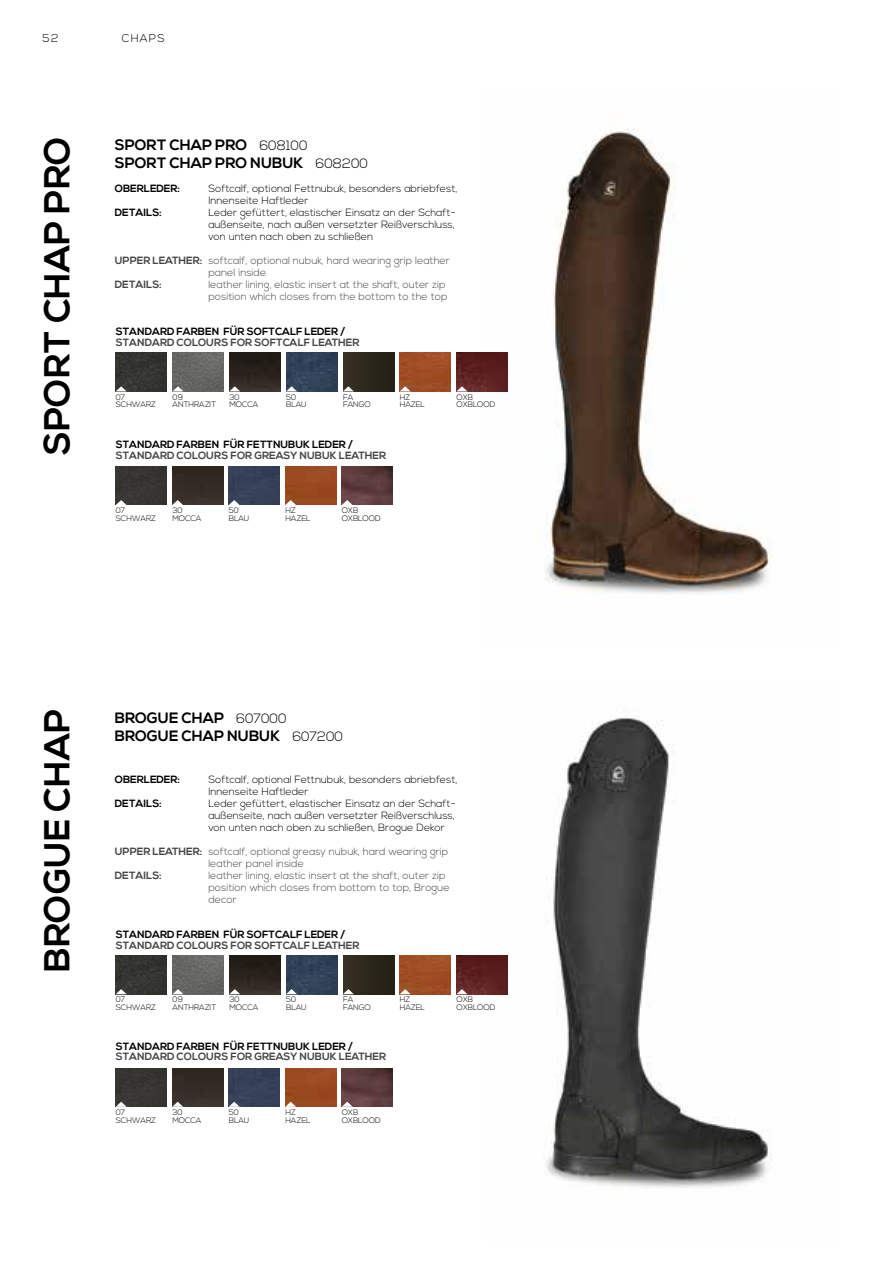
<style>
.page{position:relative;width:893px;height:1263px;background:#fff}
.page>*{position:absolute;margin:0;border:0;box-sizing:border-box;transform-origin:0 0}
.t1{font:700 36px "Nexa";color:#000}
.t2{font:700 15px/18px "Nexa";color:#000}
.t3{font:300 11.25px "Nexa";letter-spacing:.1em;color:#000}
.t4{font:300 10.5px/12px "Nexa";color:#000}
.t5{font:300 10.5px/12px "Nexa";color:#444645}
.t6{font:700 10.5px "Nexa";color:#000}
.t7{font:700 10.5px "Nexa";color:#444645}
.t8{font:300 7.95px/7.8px "Nexa";letter-spacing:-.005em;color:#000}
.s1{font-weight:300;font-size:13.5px}
.s2{font-weight:700}
</style>
<div class="page">
<img style="left:485px;top:129px;width:287px;height:466px">
<img style="left:485px;top:716px;width:287px;height:472px">
<div style="left:116px;top:467px;width:51px;height:38px;background:#363532"></div>
<svg style="left:116px;top:500px;width:11px;height:5px"></svg>
<div style="left:229px;top:467px;width:51px;height:38px;background:#364157"></div>
<svg style="left:229px;top:500px;width:11px;height:5px"></svg>
<img style="left:172px;top:467px;width:51px;height:38px">
<svg style="left:172px;top:500px;width:11px;height:5px"></svg>
<div style="left:285px;top:467px;width:51px;height:38px;background:#994a20"></div>
<svg style="left:285px;top:500px;width:11px;height:5px"></svg>
<img style="left:342px;top:467px;width:51px;height:38px">
<svg style="left:342px;top:500px;width:11px;height:5px"></svg>
<div style="left:116px;top:1068px;width:51px;height:38px;background:#363532"></div>
<svg style="left:116px;top:1102px;width:11px;height:5px"></svg>
<div style="left:229px;top:1068px;width:51px;height:38px;background:#364157"></div>
<svg style="left:229px;top:1102px;width:11px;height:5px"></svg>
<img style="left:172px;top:1068px;width:51px;height:38px">
<svg style="left:172px;top:1102px;width:11px;height:5px"></svg>
<div style="left:285px;top:1068px;width:51px;height:38px;background:#994a20"></div>
<svg style="left:285px;top:1102px;width:11px;height:5px"></svg>
<img style="left:342px;top:1068px;width:51px;height:38px">
<svg style="left:342px;top:1102px;width:11px;height:5px"></svg>
<div style="left:116px;top:353px;width:51px;height:38px;background:#343431"></div>
<svg style="left:116px;top:386px;width:11px;height:5px"></svg>
<img style="left:286px;top:353px;width:51px;height:38px">
<svg style="left:286px;top:386px;width:11px;height:5px"></svg>
<img style="left:229px;top:353px;width:51px;height:38px">
<svg style="left:229px;top:386px;width:11px;height:5px"></svg>
<img style="left:173px;top:353px;width:51px;height:38px">
<svg style="left:172px;top:386px;width:11px;height:5px"></svg>
<img style="left:343px;top:353px;width:51px;height:38px">
<svg style="left:343px;top:386px;width:11px;height:5px"></svg>
<div style="left:400px;top:353px;width:51px;height:38px;background:#9f4d24"></div>
<svg style="left:400px;top:386px;width:11px;height:5px"></svg>
<img style="left:457px;top:353px;width:51px;height:38px">
<svg style="left:456px;top:386px;width:11px;height:5px"></svg>
<div style="left:116px;top:956px;width:51px;height:38px;background:#343431"></div>
<svg style="left:116px;top:989px;width:11px;height:5px"></svg>
<img style="left:286px;top:956px;width:51px;height:38px">
<svg style="left:286px;top:989px;width:11px;height:5px"></svg>
<img style="left:229px;top:956px;width:51px;height:38px">
<svg style="left:229px;top:989px;width:11px;height:5px"></svg>
<img style="left:173px;top:956px;width:51px;height:38px">
<svg style="left:172px;top:989px;width:11px;height:5px"></svg>
<img style="left:343px;top:956px;width:51px;height:38px">
<svg style="left:343px;top:989px;width:11px;height:5px"></svg>
<div style="left:400px;top:956px;width:51px;height:38px;background:#9f4d24"></div>
<svg style="left:400px;top:989px;width:11px;height:5px"></svg>
<img style="left:457px;top:956px;width:51px;height:38px">
<svg style="left:456px;top:989px;width:11px;height:5px"></svg>
<p class="t3" style="left:43px;top:32px;width:18px">52</p>
<p class="t3" style="left:122px;top:32px;width:44px">CHAPS</p>
<h1 class="t1" style="left:36px;top:455px;width:319px;rotate:-90deg">SPORT CHAP PRO</h1>
<h2 class="t2" style="left:115px;top:136px;width:255px">SPORT CHAP PRO <span class="s1">608100<br></span>SPORT CHAP PRO NUBUK <span class="s1">608200</span></h2>
<p class="t6" style="left:115px;top:182px;width:67px">OBERLEDER:</p>
<p class="t4" style="left:208px;top:183px;width:251px">Softcalf, optional Fettnubuk, besonders abriebfest,<br>Innenseite Haftleder</p>
<p class="t6" style="left:115px;top:206px;width:48px">DETAILS:</p>
<p class="t4" style="left:208px;top:207px;width:249px;text-align:justify">Leder gefüttert, elastischer Einsatz an der Schaft&shy;außenseite, nach außen versetzter Reißverschluss, von unten nach oben zu schließen</p>
<p class="t5" style="left:208px;top:255px;width:243px;text-indent:-94px"><span class="s2">UPPER LEATHER:</span> softcalf, optional nubuk, hard wearing grip leather panel inside</p>
<p class="t7" style="left:115px;top:278px;width:48px">DETAILS:</p>
<p class="t5" style="left:208px;top:279px;width:241px">leather lining, elastic insert at the shaft, outer zip position which closes from the bottom to the top</p>
<p class="t6" style="left:116px;top:326px;width:231px">STANDARD FARBEN FÜR SOFTCALF LEDER /</p>
<p class="t7" style="left:116px;top:336px;width:245px">STANDARD COLOURS FOR SOFTCALF LEATHER</p>
<p class="t8" style="left:116px;top:393px;width:42px">07<br>SCHWARZ</p>
<p class="t8" style="left:286px;top:393px;width:22px">50<br>BLAU</p>
<p class="t8" style="left:173px;top:393px;width:45px">09<br>ANTHRAZIT</p>
<p class="t8" style="left:343px;top:393px;width:29px">FA<br>FANGO</p>
<p class="t8" style="left:400px;top:393px;width:27px">HZ<br>HAZEL</p>
<p class="t8" style="left:457px;top:393px;width:40px">OXB<br>OXBLOOD</p>
<p class="t8" style="left:229px;top:393px;width:30px">30<br>MOCCA</p>
<p class="t6" style="left:116px;top:438px;width:239px">STANDARD FARBEN FÜR FETTNUBUK LEDER /</p>
<p class="t7" style="left:116px;top:449px;width:272px">STANDARD COLOURS FOR GREASY NUBUK LEATHER</p>
<p class="t8" style="left:116px;top:507px;width:42px">07<br>SCHWARZ</p>
<p class="t8" style="left:229px;top:507px;width:22px">50<br>BLAU</p>
<p class="t8" style="left:172px;top:507px;width:30px">30<br>MOCCA</p>
<p class="t8" style="left:285px;top:507px;width:27px">HZ<br>HAZEL</p>
<p class="t8" style="left:342px;top:507px;width:40px">OXB<br>OXBLOOD</p>
<h1 class="t1" style="left:36px;top:971px;width:266px;rotate:-90deg">BROGUE CHAP</h1>
<h2 class="t2" style="left:115px;top:709px;width:230px">BROGUE CHAP <span class="s1">607000<br></span>BROGUE CHAP NUBUK <span class="s1">607200</span></h2>
<p class="t6" style="left:115px;top:773px;width:67px">OBERLEDER:</p>
<p class="t4" style="left:208px;top:774px;width:251px">Softcalf, optional Fettnubuk, besonders abriebfest,<br>Innenseite Haftleder</p>
<p class="t6" style="left:115px;top:797px;width:48px">DETAILS:</p>
<p class="t4" style="left:208px;top:798px;width:249px;text-align:justify">Leder gefüttert, elastischer Einsatz an der Schaft&shy;außenseite, nach außen versetzter Reißverschluss, von unten nach oben zu schließen, Brogue Dekor</p>
<p class="t5" style="left:208px;top:846px;width:241px;text-indent:-94px"><span class="s2">UPPER LEATHER:</span> softcalf, optional greasy nubuk, hard wearing grip leather panel inside</p>
<p class="t7" style="left:115px;top:869px;width:48px">DETAILS:</p>
<p class="t5" style="left:208px;top:870px;width:243px">leather lining, elastic insert at the shaft, outer zip position which closes from bottom to top, Brogue decor</p>
<p class="t6" style="left:116px;top:928px;width:231px">STANDARD FARBEN FÜR SOFTCALF LEDER /</p>
<p class="t7" style="left:116px;top:939px;width:245px">STANDARD COLOURS FOR SOFTCALF LEATHER</p>
<p class="t8" style="left:116px;top:996px;width:42px">07<br>SCHWARZ</p>
<p class="t8" style="left:286px;top:996px;width:22px">50<br>BLAU</p>
<p class="t8" style="left:173px;top:996px;width:45px">09<br>ANTHRAZIT</p>
<p class="t8" style="left:343px;top:996px;width:29px">FA<br>FANGO</p>
<p class="t8" style="left:400px;top:996px;width:27px">HZ<br>HAZEL</p>
<p class="t8" style="left:457px;top:996px;width:40px">OXB<br>OXBLOOD</p>
<p class="t8" style="left:229px;top:996px;width:30px">30<br>MOCCA</p>
<p class="t6" style="left:116px;top:1040px;width:239px">STANDARD FARBEN FÜR FETTNUBUK LEDER /</p>
<p class="t7" style="left:116px;top:1050px;width:272px">STANDARD COLOURS FOR GREASY NUBUK LEATHER</p>
<p class="t8" style="left:116px;top:1109px;width:42px">07<br>SCHWARZ</p>
<p class="t8" style="left:229px;top:1109px;width:22px">50<br>BLAU</p>
<p class="t8" style="left:172px;top:1109px;width:30px">30<br>MOCCA</p>
<p class="t8" style="left:285px;top:1109px;width:27px">HZ<br>HAZEL</p>
<p class="t8" style="left:342px;top:1108px;width:40px">OXB<br>OXBLOOD</p>
</div>
